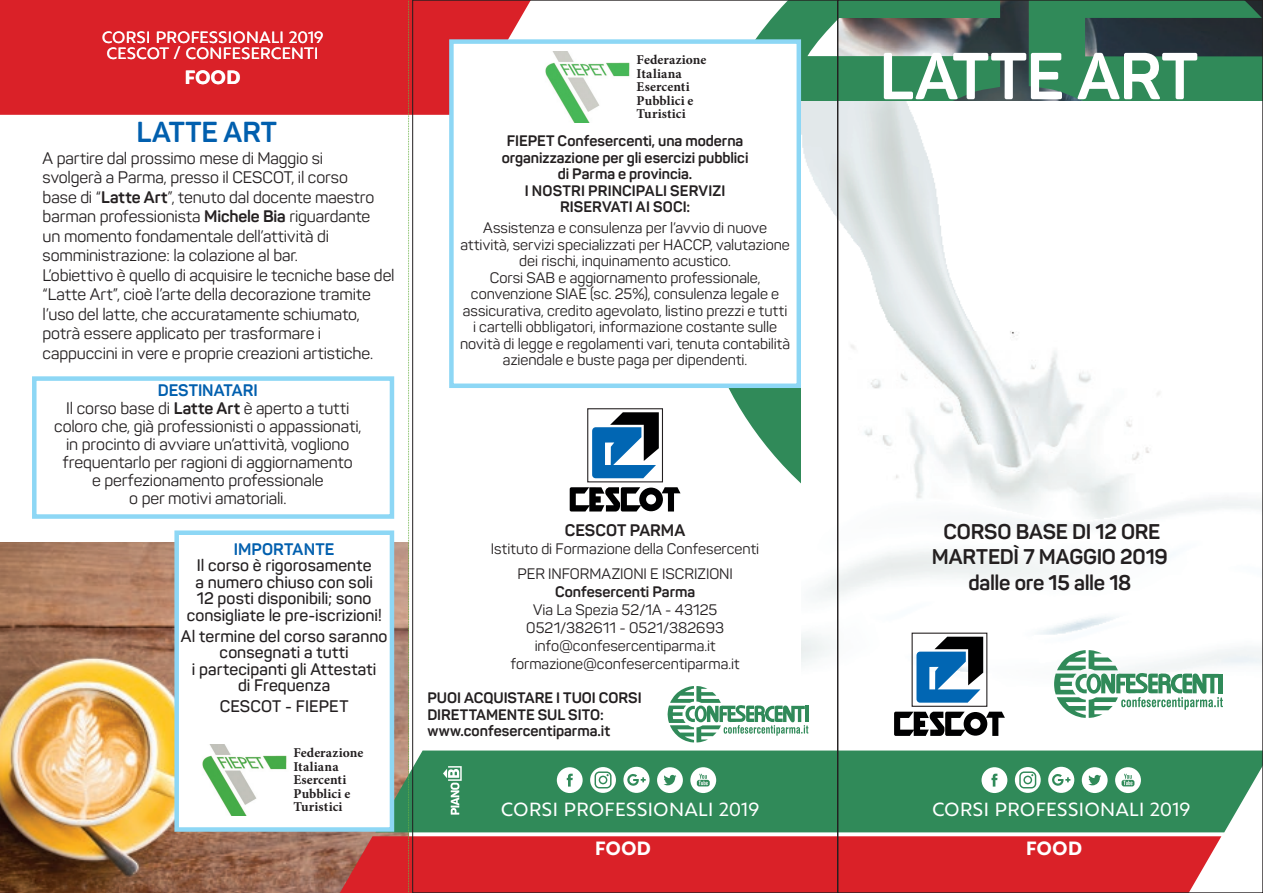
<style>
.page{position:relative;width:1263px;height:893px;background:#fff}
.page>*{position:absolute;margin:0;border:0;box-sizing:border-box;transform-origin:0 0}
.t1{font:700 65.25px "Panton";letter-spacing:-.01em;color:#fff}
.t2{font:700 28.5px "Panton";letter-spacing:-.005em;color:#015fae}
.t3{font:700 21px/25.5px "Panton";letter-spacing:-.015em;color:#231f20;text-align:center}
.t4{font:21px "Autor";letter-spacing:-.005em;color:#fff}
.t5{font:700 21px "Autor";color:#fff}
.t6{font:18px/16.5px "Autor";letter-spacing:-.005em;color:#fff}
.t7{font:16.5px/19.5px "Panton";letter-spacing:-.005em;color:#231f20}
.t8{font:600 16.5px/16.5px "Panton";letter-spacing:.005em;color:#231f20;text-align:center}
.t9{font:700 16.5px "Panton";color:#231f20}
.t10{font:700 16.5px "Panton";letter-spacing:.01em;color:#015fae}
.t11{font:15px/16.5px "Panton";color:#231f20;text-align:center}
.t12{font:700 15px/16.5px "Panton";color:#231f20}
.t13{font:700 13.5px/13.5px "Minion Pro";letter-spacing:.01em;color:#231f20}
.s1{font-weight:700}
.s2{font-weight:700;color:#015fae}
</style>
<div class="page">
<div style="left:0;top:0;width:530px;height:115px;background:#da2128"></div>
<img style="left:0;top:542px;width:408px;height:351px">
<svg style="left:755px;top:2px;width:245px;height:100px;background:#548c6e"></svg>
<svg style="left:1029px;top:2px;width:232px;height:99px;background:#2e6e50"></svg>
<svg style="left:728px;top:388px;width:73px;height:96px;fill:#308a59"></svg>
<div style="left:449px;top:39px;width:352px;height:349px;background:#fff;border:4px solid #8dd7f5"></div>
<div style="left:32px;top:376px;width:362px;height:143px;border:4px solid #8dd7f5"></div>
<svg style="left:335px;top:836px;width:886px;height:57px;background:#d6272d"></svg>
<div style="left:394px;top:750px;width:867px;height:82px;background:#308a59"></div>
<svg style="left:657px;top:767px;width:26px;height:26px"></svg>
<svg style="left:557px;top:767px;width:26px;height:26px"></svg>
<svg style="left:690px;top:767px;width:26px;height:26px"></svg>
<svg style="left:590px;top:767px;width:26px;height:26px"></svg>
<svg style="left:594px;top:771px;width:17px;height:17px"></svg>
<div style="left:623px;top:767px;width:26px;height:26px;background:#fff;border-radius:50%"></div>
<svg style="left:627px;top:774px;width:19px;height:12px"></svg>
<svg style="left:443px;top:766px;width:19px;height:49px"></svg>
<svg style="left:408px;top:0;width:2px;height:893px"></svg>
<svg style="left:668px;top:686px;width:140px;height:56px"></svg>
<img style="left:801px;top:102px;width:460px;height:597px">
<div style="left:174px;top:530px;width:220px;height:302px;background:#fff;border:4px solid #8dd7f5"></div>
<svg style="left:1082px;top:767px;width:25px;height:26px"></svg>
<svg style="left:981px;top:767px;width:26px;height:26px"></svg>
<svg style="left:1115px;top:767px;width:26px;height:26px"></svg>
<svg style="left:1015px;top:767px;width:26px;height:26px"></svg>
<svg style="left:1019px;top:771px;width:17px;height:17px"></svg>
<div style="left:1048px;top:767px;width:26px;height:26px;background:#fff;border-radius:50%"></div>
<svg style="left:1052px;top:774px;width:18px;height:12px"></svg>
<svg style="left:1054px;top:650px;width:169px;height:68px"></svg>
<svg style="left:916px;top:637px;width:67px;height:66px"></svg>
<svg style="left:894px;top:712px;width:111px;height:24px"></svg>
<div style="left:587px;top:408px;width:76px;height:74px;border:1px solid #231f20"></div>
<svg style="left:592px;top:412px;width:67px;height:66px"></svg>
<svg style="left:570px;top:487px;width:110px;height:24px"></svg>
<img style="left:202px;top:744px;width:85px;height:71px">
<img style="left:545px;top:51px;width:85px;height:71px">
<p class="t6" style="left:102px;top:28px;width:223px">CORSI PROFESSIONALI 2019<br>CESCOT / CONFESERCENTI</p>
<p class="t5" style="left:184px;top:64px;width:58px">FOOD</p>
<h2 class="t2" style="left:136px;top:114px;width:142px">LATTE ART</h2>
<p class="t7" style="left:43px;top:148px;width:354px">A partire dal prossimo mese di Maggio si<br>svolgerà a Parma, presso il CESCOT, il corso<br>base di “<span class="s1">Latte Art</span>”, tenuto dal docente maestro barman professionista <span class="s1">Michele Bia</span> riguardante<br>un momento fondamentale dell’attività di somministrazione: la colazione al bar.<br>L’obiettivo è quello di acquisire le tecniche base del “Latte Art”, cioè l’arte della decorazione tramite l’uso del latte, che accuratamente schiumato, potrà essere applicato per trasformare i cappuccini in vere e proprie creazioni artistiche.</p>
<p class="t7" style="left:54px;top:382px;width:309px;line-height:18px;text-align:center"><span class="s2">DESTINATARI<br></span>Il corso base di <span class="s1">Latte Art</span> è aperto a tutti coloro che, già professionisti o appassionati, in procinto di avviare un’attività, vogliono frequentarlo per ragioni di aggiornamento<br>e perfezionamento professionale<br>o per motivi amatoriali.</p>
<p class="t10" style="left:234px;top:539px;width:102px">IMPORTANTE</p>
<p class="t8" style="left:187px;top:557px;width:196px">Il corso è rigorosamente<br>a numero chiuso con soli<br>12 posti disponibili; sono consigliate le pre-iscrizioni!</p>
<p class="t8" style="left:181px;top:627px;width:208px">Al termine del corso saranno consegnati a tutti<br>i partecipanti gli Attestati<br>di Frequenza</p>
<p class="t8" style="left:220px;top:698px;width:130px">CESCOT - FIEPET</p>
<p class="t13" style="left:293px;top:746px;width:71px">Federazione<br>Italiana<br>Esercenti<br>Pubblici e<br>Turistici</p>
<p class="t13" style="left:637px;top:53px;width:71px">Federazione<br>Italiana<br>Esercenti<br>Pubblici e<br>Turistici</p>
<p class="t12" style="left:502px;top:133px;width:248px;text-align:center">FIEPET Confesercenti, una moderna organizzazione per gli esercizi pubblici di Parma e provincia.<br>I NOSTRI PRINCIPALI SERVIZI<br>RISERVATI AI SOCI:</p>
<p class="t11" style="left:460px;top:220px;width:332px">Assistenza e consulenza per l’avvio di nuove attività, servizi specializzati per HACCP, valutazione dei rischi, inquinamento acustico.<br>Corsi SAB e aggiornamento professionale, convenzione SIAE (sc. 25%), consulenza legale e assicurativa, credito agevolato, listino prezzi e tutti i cartelli obbligatori, informazione costante sulle novità di legge e regolamenti vari, tenuta contabilità aziendale e buste paga per dipendenti.</p>
<p class="t9" style="left:565px;top:520px;width:122px">CESCOT PARMA</p>
<p class="t11" style="left:491px;top:536px;width:270px;line-height:25.5px">Istituto di Formazione della Confesercenti<br>PER INFORMAZIONI E ISCRIZIONI</p>
<p class="t12" style="left:555px;top:584px;width:142px">Confesercenti Parma</p>
<p class="t11" style="left:511px;top:601px;width:230px;line-height:18px">Via La Spezia 52/1A - 43125<br>0521/382611 - 0521/382693 info@confesercentiparma.it formazione@confesercentiparma.it</p>
<p class="t12" style="left:427px;top:690px;width:216px">PUOI ACQUISTARE I TUOI CORSI<br>DIRETTAMENTE SUL SITO: www.confesercentiparma.it</p>
<p class="t4" style="left:501px;top:797px;width:260px">CORSI PROFESSIONALI 2019</p>
<p class="t5" style="left:595px;top:836px;width:58px">FOOD</p>
<h1 class="t1" style="left:879px;top:36px;width:320px">LATTE ART</h1>
<p class="t3" style="left:932px;top:518px;width:238px">CORSO BASE DI 12 ORE<br>MARTEDÌ 7 MAGGIO 2019 dalle ore 15 alle 18</p>
<p class="t4" style="left:932px;top:797px;width:260px">CORSI PROFESSIONALI 2019</p>
<p class="t5" style="left:1026px;top:836px;width:58px">FOOD</p>
</div>
